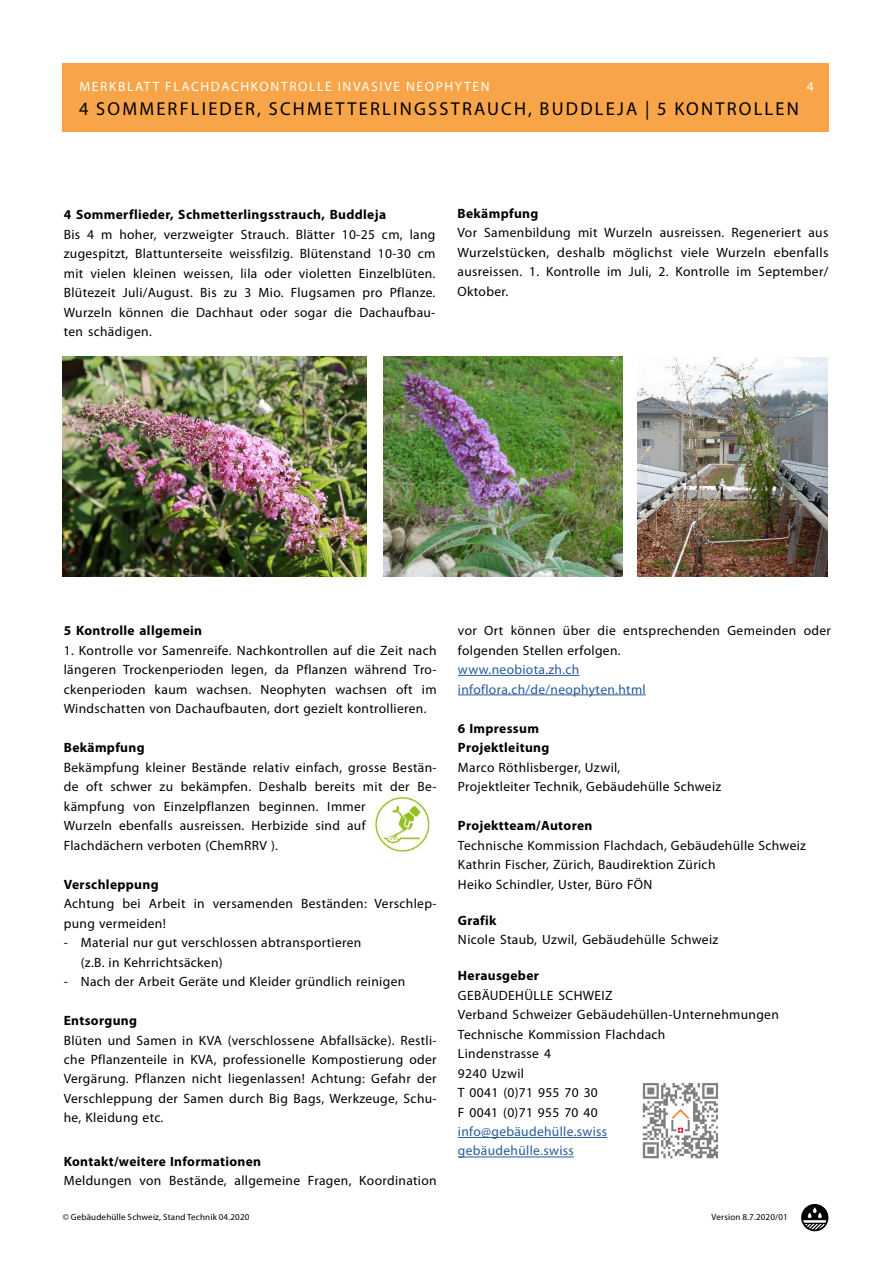
<style>
.page{position:relative;width:893px;height:1263px;background:#fff}
.page>*{position:absolute;margin:0;border:0;box-sizing:border-box;transform-origin:0 0}
.t1{font:18.75px "Myriad Pro";letter-spacing:.12em;color:#000}
.t2{font:13.5px/19.5px "Myriad Pro";letter-spacing:.025em;color:#000}
.t3{font:700 13.5px/19.5px "Myriad Pro";letter-spacing:.025em;color:#000}
.t4{font:13.5px/19.5px "Myriad Pro";letter-spacing:.025em;color:#275b9b}
.t5{font:13.5px "Myriad Pro";letter-spacing:.12em;color:#fff}
.t6{font:9px "Myriad Pro";letter-spacing:.02em;color:#000}
</style>
<div class="page">
<div style="left:62px;top:64px;width:767px;height:68px;background:#f7a548"></div>
<svg style="left:801px;top:1204px;width:27px;height:27px"></svg>
<svg style="left:803px;top:1208px;width:23px;height:21px"></svg>
<img style="left:63px;top:357px;width:303px;height:220px">
<img style="left:383px;top:357px;width:239px;height:220px">
<img style="left:638px;top:357px;width:190px;height:220px">
<hr style="left:458px;top:675px;width:121px;height:1px;background:#275b9b">
<hr style="left:458px;top:694px;width:188px;height:1px;background:#275b9b">
<hr style="left:458px;top:1137px;width:149px;height:1px;background:#275b9b">
<hr style="left:458px;top:1156px;width:116px;height:1px;background:#275b9b">
<img style="left:375px;top:795px;width:55px;height:57px">
<img style="left:643px;top:1083px;width:75px;height:75px">
<p class="t5" style="left:80px;top:79px;width:412px">MERKBLATT FLACHDACHKONTROLLE INVASIVE NEOPHYTEN</p>
<p class="t5" style="left:807px;top:79px;width:8px">4</p>
<h1 class="t1" style="left:79px;top:98px;width:721px">4 SOMMERFLIEDER, SCHMETTERLINGSSTRAUCH, BUDDLEJA | 5 KONTROLLEN</h1>
<p class="t3" style="left:64px;top:205px;width:324px">4 Sommerflieder, Schmetterlingsstrauch, Buddleja</p>
<p class="t2" style="left:64px;top:225px;width:373px;text-align:justify">Bis 4 m hoher, verzweigter Strauch. Blätter 10-25 cm, lang zugespitzt, Blattunterseite weissfilzig. Blütenstand 10-30 cm mit vielen kleinen weissen, lila oder violetten Einzelblüten.<br>Blütezeit Juli/August. Bis zu 3 Mio. Flugsamen pro Pflanze.<br>Wurzeln können die Dachhaut oder sogar die Dachaufbau&shy;ten schädigen.</p>
<p class="t3" style="left:458px;top:204px;width:82px">Bekämpfung</p>
<p class="t2" style="left:458px;top:223px;width:372px;text-align:justify">Vor Samenbildung mit Wurzeln ausreissen. Regeneriert aus Wurzelstücken, deshalb möglichst viele Wurzeln ebenfalls ausreissen. 1. Kontrolle im Juli, 2. Kontrolle im September/ Oktober.</p>
<p class="t3" style="left:64px;top:621px;width:140px">5 Kontrolle allgemein</p>
<p class="t2" style="left:64px;top:640px;width:374px;text-align:justify">1. Kontrolle vor Samenreife. Nachkontrollen auf die Zeit nach längeren Trockenperioden legen, da Pflanzen während Tro&shy;ckenperioden kaum wachsen. Neophyten wachsen oft im Windschatten von Dachaufbauten, dort gezielt kontrollieren.</p>
<p class="t3" style="left:64px;top:738px;width:82px">Bekämpfung</p>
<p class="t2" style="left:64px;top:757px;width:374px">Bekämpfung kleiner Bestände relativ einfach, grosse Bestän&shy;de oft schwer zu bekämpfen. Deshalb bereits mit der Be&shy;kämpfung von Einzelpflanzen beginnen. Immer<br>Wurzeln ebenfalls ausreissen. Herbizide sind auf Flachdächern verboten (ChemRRV ).</p>
<p class="t3" style="left:64px;top:874px;width:96px">Verschleppung</p>
<p class="t2" style="left:64px;top:894px;width:374px">Achtung bei Arbeit in versamenden Beständen: Verschlep&shy;pung vermeiden!</p>
<p class="t2" style="left:81px;top:933px;width:282px;text-indent:-17px">- Material nur gut verschlossen abtransportieren (z.B. in Kehrrichtsäcken)</p>
<p class="t2" style="left:64px;top:972px;width:343px">- Nach der Arbeit Geräte und Kleider gründlich reinigen</p>
<p class="t3" style="left:64px;top:1011px;width:75px">Entsorgung</p>
<p class="t2" style="left:64px;top:1030px;width:374px;text-align:justify">Blüten und Samen in KVA (verschlossene Abfallsäcke). Restli&shy;che Pflanzenteile in KVA, professionelle Kompostierung oder Vergärung. Pflanzen nicht liegenlassen! Achtung: Gefahr der Verschleppung der Samen durch Big Bags, Werkzeuge, Schu&shy;he, Kleidung etc.</p>
<p class="t3" style="left:64px;top:1152px;width:199px">Kontakt/weitere Informationen</p>
<p class="t2" style="left:64px;top:1171px;width:374px">Meldungen von Bestände, allgemeine Fragen, Koordination</p>
<p class="t2" style="left:458px;top:621px;width:374px">vor Ort können über die entsprechenden Gemeinden oder folgenden Stellen erfolgen.</p>
<p class="t4" style="left:458px;top:660px;width:189px">www.neobiota.zh.ch infoflora.ch/de/neophyten.html</p>
<p class="t3" style="left:458px;top:718px;width:93px">6 Impressum<br>Projektleitung</p>
<p class="t2" style="left:458px;top:757px;width:265px">Marco Röthlisberger, Uzwil,<br>Projektleiter Technik, Gebäudehülle Schweiz</p>
<p class="t3" style="left:458px;top:816px;width:136px">Projektteam/Autoren</p>
<p class="t2" style="left:458px;top:835px;width:350px">Technische Kommission Flachdach, Gebäudehülle Schweiz<br>Kathrin Fischer, Zürich, Baudirektion Zürich<br>Heiko Schindler, Uster, Büro FÖN</p>
<p class="t3" style="left:458px;top:910px;width:40px">Grafik</p>
<p class="t2" style="left:458px;top:930px;width:262px">Nicole Staub, Uzwil, Gebäudehülle Schweiz</p>
<p class="t3" style="left:458px;top:966px;width:82px">Herausgeber</p>
<p class="t2" style="left:458px;top:985px;width:322px">GEBÄUDEHÜLLE SCHWEIZ<br>Verband Schweizer Gebäudehüllen-Unternehmungen<br>Technische Kommission Flachdach<br>Lindenstrasse 4<br>9240 Uzwil<br>T 0041 (0)71 955 70 30<br>F 0041 (0)71 955 70 40</p>
<p class="t4" style="left:458px;top:1122px;width:151px">info@gebäudehülle.swiss gebäudehülle.swiss</p>
<p class="t6" style="left:63px;top:1212px;width:188px">© Gebäudehülle Schweiz, Stand Technik 04.2020</p>
<p class="t6" style="left:712px;top:1212px;width:78px">Version 8.7.2020/01</p>
</div>
